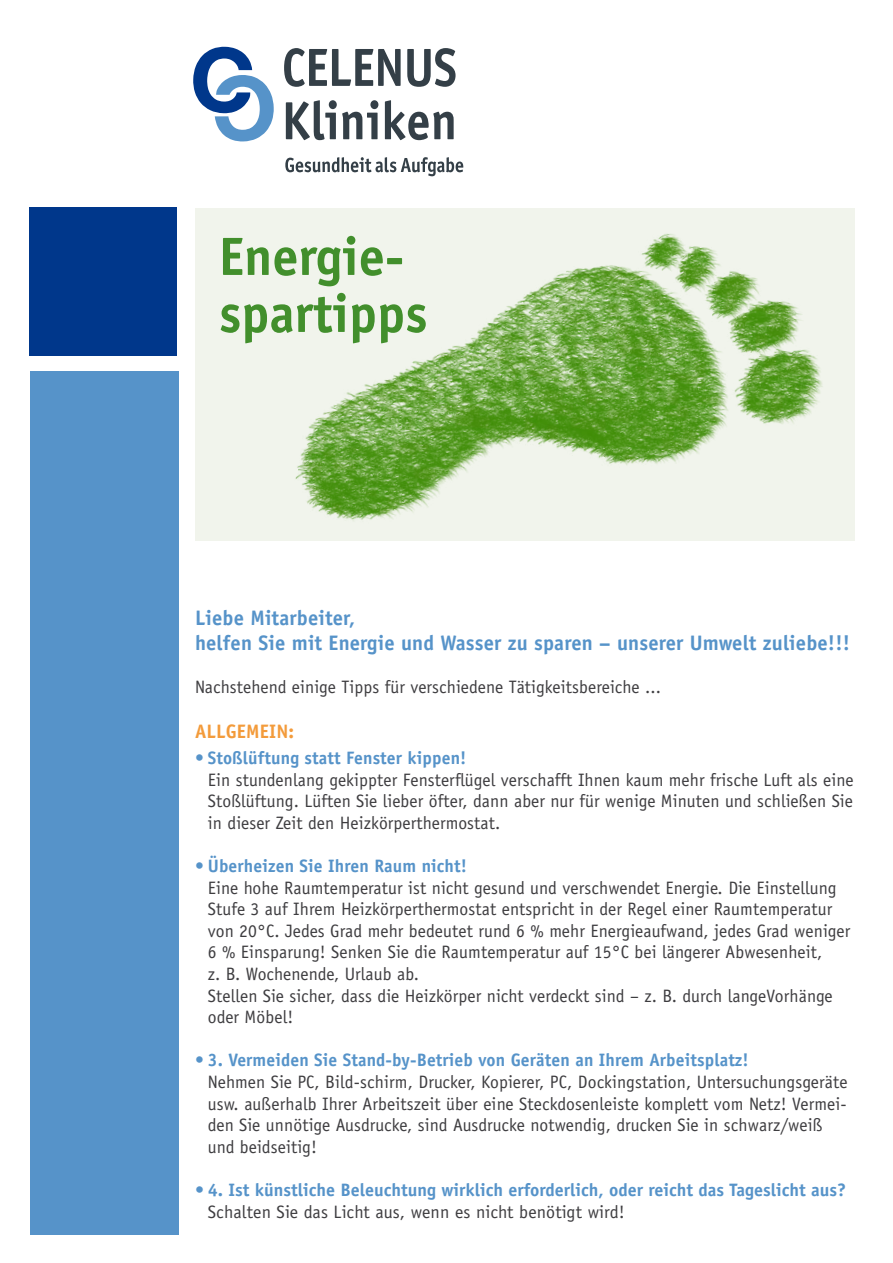
<style>
.page{position:relative;width:893px;height:1263px;background:#fff}
.page>*{position:absolute;margin:0;border:0;box-sizing:border-box;transform-origin:0 0}
.t1{font:700 54px/57px "Officina Sans";color:#428f2c}
.t2{font:700 21px "Officina Sans";letter-spacing:.005em;color:#5693c9}
.t3{font:700 19.5px "Officina Sans";letter-spacing:.005em;color:#f39b3b}
.t4{font:18px/21.6px "Officina Sans";letter-spacing:.005em;color:#3e3d40}
.t5{font:700 18px/21.6px "Officina Sans";color:#5693c9}
.s1{font-weight:700;color:#5693c9}
.s2{font-weight:400;color:#3e3d40}
</style>
<div class="page">
<svg style="left:284px;top:48px;width:117px;height:39px"></svg>
<svg style="left:407px;top:48px;width:49px;height:39px"></svg>
<svg style="left:286px;top:100px;width:92px;height:40px"></svg>
<svg style="left:385px;top:100px;width:69px;height:40px"></svg>
<svg style="left:193px;top:47px;width:81px;height:95px"></svg>
<svg style="left:285px;top:157px;width:178px;height:19px"></svg>
<div style="left:30px;top:371px;width:149px;height:863px;background:#5693c9"></div>
<div style="left:30px;top:207px;width:147px;height:149px;background:#00378b"></div>
<img style="left:195px;top:208px;width:659px;height:332px">
<p class="t1" style="left:219px;top:227px;width:210px">Energie&shy;spartipps</p>
<p class="t2" style="left:195px;top:604px;width:162px">Liebe Mitarbeiter,</p>
<p class="t2" style="left:195px;top:630px;width:656px">helfen Sie mit Energie und Wasser zu sparen – unserer Umwelt zuliebe!!!</p>
<p class="t4" style="left:195px;top:676px;width:467px">Nachstehend einige Tipps für verschiedene Tätigkeitsbereiche ...</p>
<p class="t3" style="left:195px;top:719px;width:101px">ALLGEMEIN:</p>
<p class="t4" style="left:208px;top:747px;width:647px;text-indent:-13px"><span class="s1">• Stoßlüftung statt Fenster kippen!<br></span>Ein stundenlang gekippter Fensterflügel verschafft Ihnen kaum mehr frische Luft als eine Stoßlüftung. Lüften Sie lieber öfter, dann aber nur für wenige Minuten und schließen Sie in dieser Zeit den Heizkörperthermostat.</p>
<p class="t4" style="left:208px;top:855px;width:644px;text-indent:-13px"><span class="s1">• Überheizen Sie Ihren Raum nicht!<br></span>Eine hohe Raumtemperatur ist nicht gesund und verschwendet Energie. Die Einstellung Stufe 3 auf Ihrem Heizkörperthermostat entspricht in der Regel einer Raumtemperatur von 20°C. Jedes Grad mehr bedeutet rund 6 % mehr Energieaufwand, jedes Grad weniger 6 % Einsparung! Senken Sie die Raumtemperatur auf 15°C bei längerer Abwesenheit,<br>z. B. Wochenende, Urlaub ab.<br>Stellen Sie sicher, dass die Heizkörper nicht verdeckt sind – z. B. durch langeVorhänge oder Möbel!</p>
<p class="t4" style="left:208px;top:1049px;width:641px;text-indent:-13px"><span class="s1">• 3. Vermeiden Sie Stand-by-Betrieb von Geräten an Ihrem Arbeitsplatz!<br></span>Nehmen Sie PC, Bild-schirm, Drucker, Kopierer, PC, Dockingstation, Untersuchungsgeräte usw. außerhalb Ihrer Arbeitszeit über eine Steckdosenleiste komplett vom Netz! Vermei&shy;den Sie unnötige Ausdrucke, sind Ausdrucke notwendig, drucken Sie in schwarz/weiß und beidseitig!</p>
<p class="t5" style="left:208px;top:1179px;width:640px;text-indent:-13px">• 4. Ist künstliche Beleuchtung wirklich erforderlich, oder reicht das Tageslicht aus?<br><span class="s2">Schalten Sie das Licht aus, wenn es nicht benötigt wird!</span></p>
</div>
